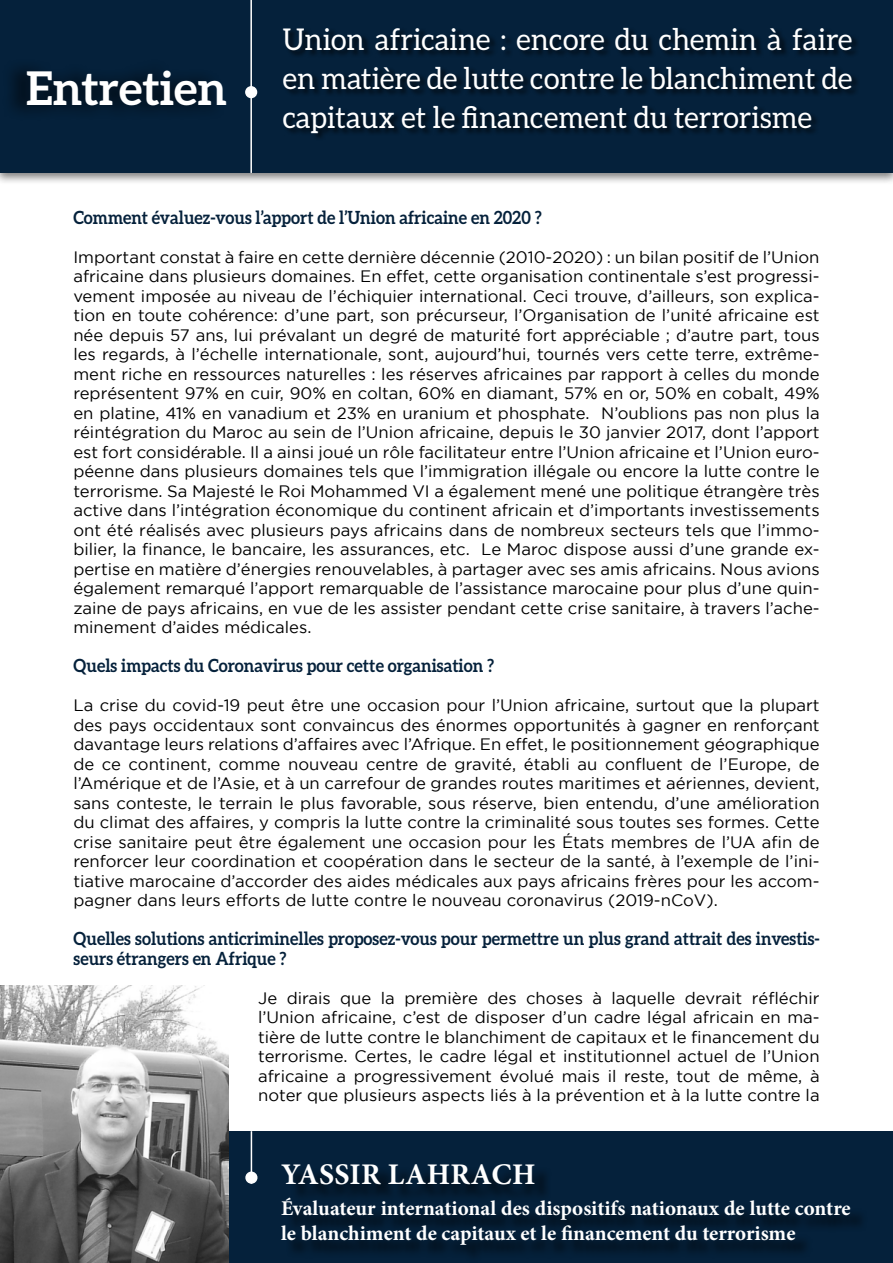
<style>
.page{position:relative;width:893px;height:1263px;background:#fff}
.page>*{position:absolute;margin:0;border:0;box-sizing:border-box;transform-origin:0 0}
.t1{font:700 46.5px "Aleo";color:#fff}
.t2{font:30px/39px "Aleo";color:#fff;text-align:justify}
.t3{font:700 30px "Minion Pro";letter-spacing:.01em;color:#fff}
.t4{font:700 21px/25.2px "Minion Pro";color:#fff}
.t5{font:700 18.15px/19.5px "Aleo";color:#05213b;scale:.92 1}
.t6{font:16.5px/19.5px "Gotham";color:#000;text-align:justify}
</style>
<div class="page">
<div style="left:201px;top:1131px;width:692px;height:132px;background:#05213b"></div>
<div style="left:285px;top:1166px;width:267px;height:37px;background:#041c32"></div>
<div style="left:285px;top:1200px;width:583px;height:63px;background:#000;opacity:.75"></div>
<hr style="left:251px;top:1131px;width:1px;height:53px;background:#fff">
<div style="left:246px;top:1172px;width:11px;height:11px;background:#fff;border-radius:50%"></div>
<div style="left:245px;top:1171px;width:12px;height:13px;border:2px solid #fff;border-radius:50%"></div>
<div style="left:0;top:0;width:893px;height:186px;background:#000;opacity:.5"></div>
<div style="left:0;top:0;width:893px;height:173px;background:#05213b"></div>
<div style="left:283px;top:27px;width:577px;height:114px;background:#000;opacity:.75"></div>
<div style="left:1px;top:59px;width:226px;height:61px;background:#041b31"></div>
<hr style="left:250px;top:0;width:2px;height:173px;background:#fff">
<div style="left:246px;top:87px;width:10px;height:10px;background:#fff;border-radius:50%"></div>
<div style="left:245px;top:86px;width:12px;height:12px;border:2px solid #fff;border-radius:50%"></div>
<img style="left:0;top:985px;width:228px;height:278px">
<h1 class="t1" style="left:26px;top:62px;width:202px">Entretien</h1>
<h2 class="t2" style="left:283px;top:19px;width:571px">Union africaine : encore du chemin à faire en matière de lutte contre le blanchiment de capitaux et le financement du terrorisme</h2>
<p class="t5" style="left:73px;top:207px;width:511px">Comment évaluez-vous l’apport de l’Union africaine en 2020 ?</p>
<p class="t6" style="left:73px;top:247px;width:748px">Important constat à faire en cette dernière décennie (2010-2020) : un bilan positif de l’Union africaine dans plusieurs domaines. En effet, cette organisation continentale s’est progressi&shy;vement imposée au niveau de l’échiquier international. Ceci trouve, d’ailleurs, son explica&shy;tion en toute cohérence: d’une part, son précurseur, l’Organisation de l’unité africaine est née depuis 57 ans, lui prévalant un degré de maturité fort appréciable ; d’autre part, tous les regards, à l’échelle internationale, sont, aujourd’hui, tournés vers cette terre, extrême&shy;ment riche en ressources naturelles : les réserves africaines par rapport à celles du monde représentent 97% en cuir, 90% en coltan, 60% en diamant, 57% en or, 50% en cobalt, 49% en platine, 41% en vanadium et 23% en uranium et phosphate. N’oublions pas non plus la réintégration du Maroc au sein de l’Union africaine, depuis le 30 janvier 2017, dont l’apport est fort considérable. Il a ainsi joué un rôle facilitateur entre l’Union africaine et l’Union euro&shy;péenne dans plusieurs domaines tels que l’immigration illégale ou encore la lutte contre le terrorisme. Sa Majesté le Roi Mohammed VI a également mené une politique étrangère très active dans l’intégration économique du continent africain et d’importants investissements ont été réalisés avec plusieurs pays africains dans de nombreux secteurs tels que l’immo&shy;bilier, la finance, le bancaire, les assurances, etc. Le Maroc dispose aussi d’une grande ex&shy;pertise en matière d’énergies renouvelables, à partager avec ses amis africains. Nous avions également remarqué l’apport remarquable de l’assistance marocaine pour plus d’une quin&shy;zaine de pays africains, en vue de les assister pendant cette crise sanitaire, à travers l’ache&shy;minement d’aides médicales.</p>
<p class="t5" style="left:73px;top:656px;width:459px">Quels impacts du Coronavirus pour cette organisation ?</p>
<p class="t6" style="left:73px;top:695px;width:748px">La crise du covid-19 peut être une occasion pour l’Union africaine, surtout que la plupart des pays occidentaux sont convaincus des énormes opportunités à gagner en renforçant davantage leurs relations d’affaires avec l’Afrique. En effet, le positionnement géographique de ce continent, comme nouveau centre de gravité, établi au confluent de l’Europe, de l’Amérique et de l’Asie, et à un carrefour de grandes routes maritimes et aériennes, devient, sans conteste, le terrain le plus favorable, sous réserve, bien entendu, d’une amélioration du climat des affaires, y compris la lutte contre la criminalité sous toutes ses formes. Cette crise sanitaire peut être également une occasion pour les États membres de l’UA afin de renforcer leur coordination et coopération dans le secteur de la santé, à l’exemple de l’ini&shy;tiative marocaine d’accorder des aides médicales aux pays africains frères pour les accom&shy;pagner dans leurs efforts de lutte contre le nouveau coronavirus (2019-nCoV).</p>
<p class="t5" style="left:73px;top:929px;width:813px">Quelles solutions anticriminelles proposez-vous pour permettre un plus grand attrait des investis&shy;seurs étrangers en Afrique ?</p>
<p class="t6" style="left:258px;top:988px;width:563px">Je dirais que la première des choses à laquelle devrait réfléchir l’Union africaine, c’est de disposer d’un cadre légal africain en ma&shy;tière de lutte contre le blanchiment de capitaux et le financement du terrorisme. Certes, le cadre légal et institutionnel actuel de l’Union africaine a progressivement évolué mais il reste, tout de même, à noter que plusieurs aspects liés à la prévention et à la lutte contre la</p>
<h2 class="t3" style="left:281px;top:1153px;width:256px">YASSIR LAHRACH</h2>
<p class="t4" style="left:281px;top:1195px;width:571px">Évaluateur international des dispositifs nationaux de lutte contre le blanchiment de capitaux et le financement du terrorisme</p>
</div>
